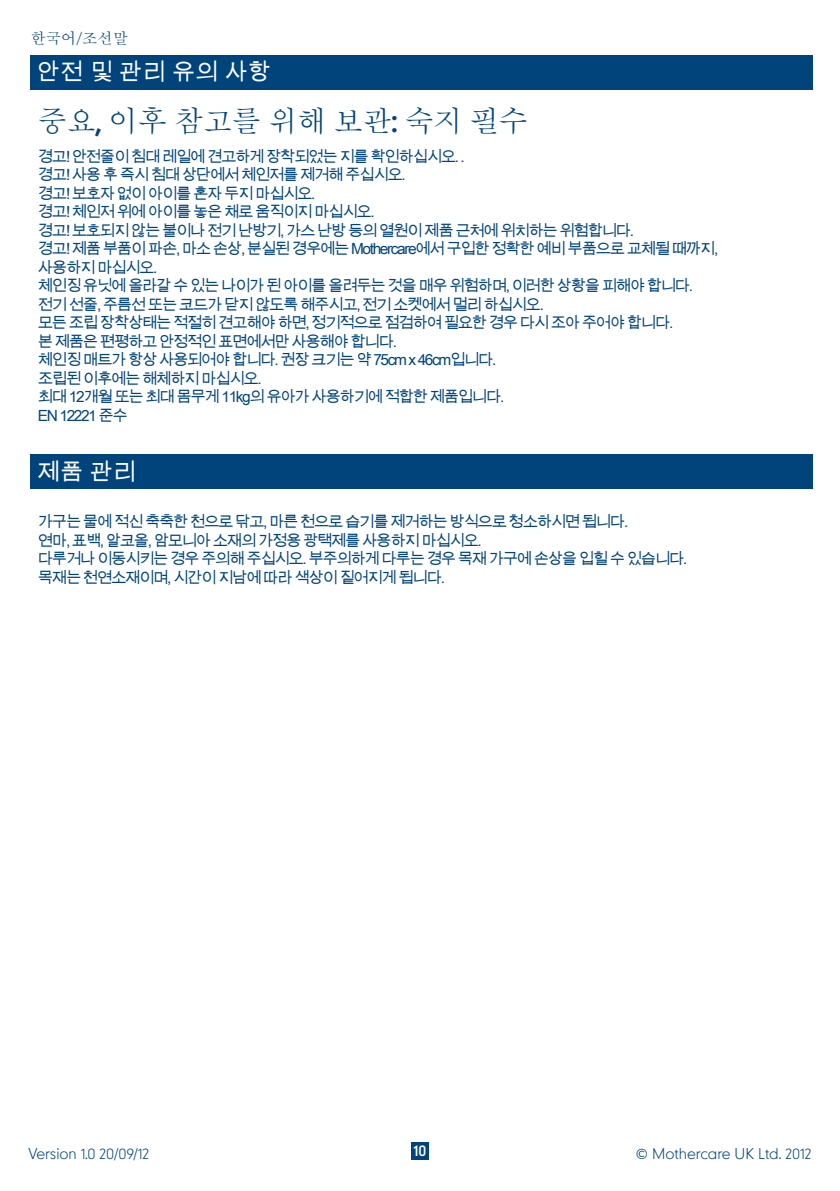
<style>
.page{position:relative;width:840px;height:1191px;background:#fff}
.page>*{position:absolute;margin:0;border:0;box-sizing:border-box;transform-origin:0 0}
.t1{font:500 29.2px "Adobe Myungjo Std";letter-spacing:-.02em;color:#00447b}
.t2{font:23.2px "Arial Unicode MS";color:#fff}
.t3{font:15.4px/18.4px "Arial Unicode MS";letter-spacing:-.09em;color:#00447b}
.t4{font:500 15.2px "Adobe Myungjo Std";color:#00447b}
.t5{font:100 14px "Mothercare";color:#00447b}
.t6{font:14px "Mothercare";color:#fff}
.s1{font-family:"Mothercare";font-weight:400}
</style>
<div class="page">
<div style="left:411px;top:1142px;width:17px;height:17px;background:#00447b"></div>
<div style="left:31px;top:55px;width:781px;height:35px;background:#00447b"></div>
<div style="left:31px;top:454px;width:781px;height:35px;background:#00447b"></div>
<p class="t4" style="left:31px;top:31px;width:99px">한국어/조선말</p>
<h2 class="t2" style="left:37px;top:55px;width:235px">안전 및 관리 유의 사항</h2>
<h1 class="t1" style="left:38px;top:106px;width:491px">중요<span class="s1">,</span> 이후 참고를 위해 보관<span class="s1">:</span> 숙지 필수</h1>
<p class="t3" style="left:38px;top:147px;width:681px">경고! 안전줄이 침대 레일에 견고하게 장착되었는 지를 확인하십시오. .<br>경고! 사용 후 즉시 침대 상단에서 체인저를 제거해 주십시오.<br>경고! 보호자 없이 아이를 혼자 두지 마십시오.<br>경고! 체인저 위에 아이를 놓은 채로 움직이지 마십시오.<br>경고! 보호되지 않는 불이나 전기 난방기, 가스 난방 등의 열원이 제품 근처에 위치하는 위험합니다.<br>경고! 제품 부품이 파손, 마소 손상, 분실된 경우에는 Mothercare에서 구입한 정확한 예비 부품으로 교체될 때까지, 사용하지 마십시오.<br>체인징 유닛에 올라갈 수 있는 나이가 된 아이를 올려두는 것을 매우 위험하며, 이러한 상황을 피해야 합니다. 전기 선줄, 주름선 또는 코드가 닫지 않도록 해주시고, 전기 소켓에서 멀리 하십시오.<br>모든 조립 장착상태는 적절히 견고해야 하면, 정기적으로 점검하여 필요한 경우 다시 조아 주어야 합니다.<br>본 제품은 편평하고 안정적인 표면에서만 사용해야 합니다.<br>체인징 매트가 항상 사용되어야 합니다. 권장 크기는 약 75cm x 46cm입니다.<br>조립된 이후에는 해체하지 마십시오.<br>최대 12개월 또는 최대 몸무게 11kg의 유아가 사용하기에 적합한 제품입니다.<br>EN 12221 준수</p>
<h2 class="t2" style="left:37px;top:455px;width:100px">제품 관리</h2>
<p class="t3" style="left:38px;top:512px;width:650px">가구는 물에 적신 축축한 천으로 닦고, 마른 천으로 습기를 제거하는 방식으로 청소하시면 됩니다.<br>연마, 표백, 알코올, 암모니아 소재의 가정용 광택제를 사용하지 마십시오.<br>다루거나 이동시키는 경우 주의해 주십시오. 부주의하게 다루는 경우 목재 가구에 손상을 입힐 수 있습니다. 목재는 천연소재이며, 시간이 지남에 따라 색상이 짙어지게 됩니다.</p>
<p class="t5" style="left:28px;top:1144px;width:122px">Version 1.0 20/09/12</p>
<p class="t6" style="left:413px;top:1141px;width:14px">10</p>
<p class="t5" style="left:635px;top:1144px;width:177px">© Mothercare UK Ltd. 2012</p>
</div>
